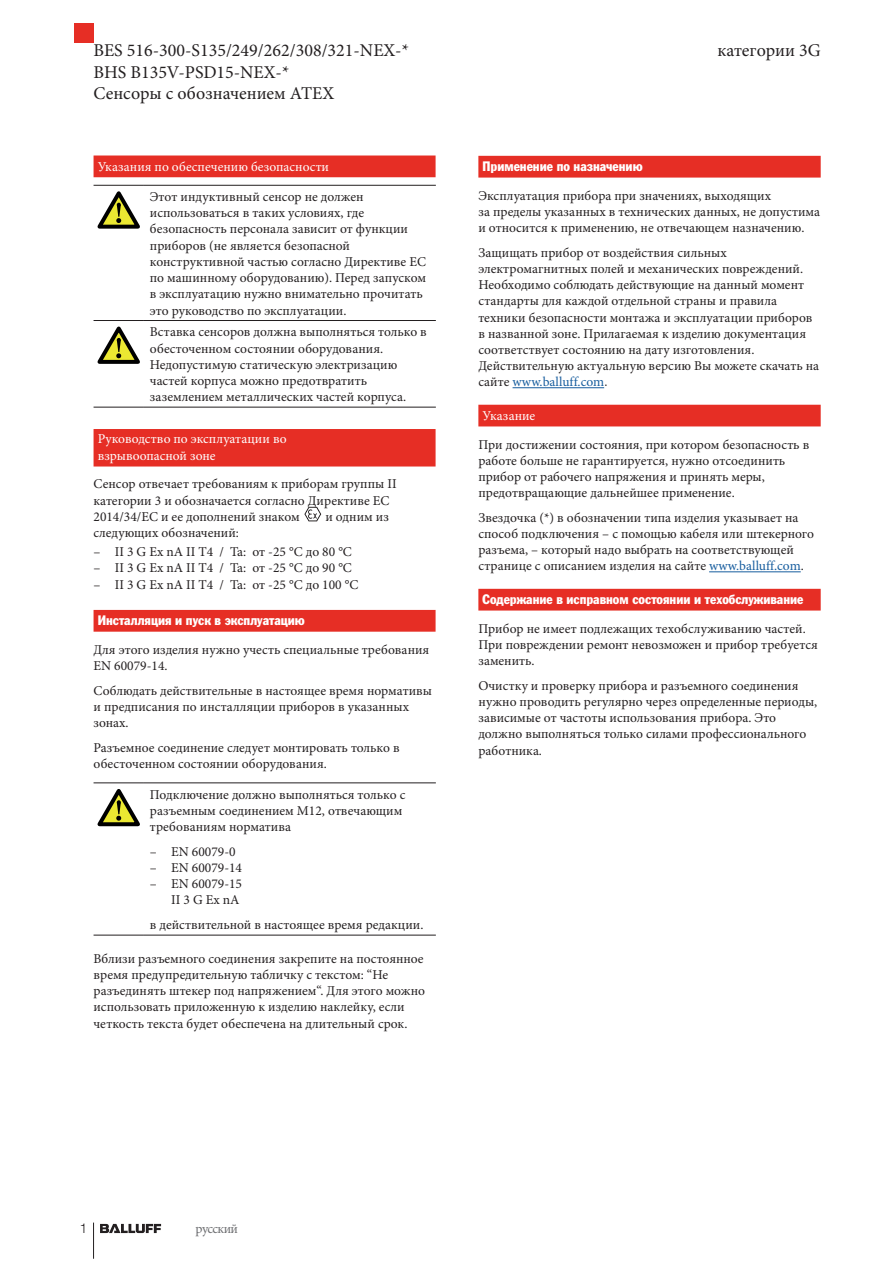
<style>
.page{position:relative;width:893px;height:1263px;background:#fff}
.page>*{position:absolute;margin:0;border:0;box-sizing:border-box;transform-origin:0 0}
.überschrift_Hv75_12{font:18px "Minion Pro";color:#231f20}
.überschrift_Hv45_12{font:18px "Minion Pro";color:#231f20}
.Text_Hv45_9pt{font:13.5px/16.2px "Minion Pro";color:#231f20}
.Tabelle_Text{font:13.5px/16.2px "Minion Pro";color:#231f20}
.Kapitel_Hv75_9pt_KA{font:condensed 13.5px "Porsche Franklin Gothic CYR";color:#fff}
.Kapitel_Hv75_9pt_KA-2{font:13.5px/16.2px "Minion Pro";color:#fff}
.überschrift_Hv95_24{font:13.5px "Minion Pro";letter-spacing:-.05em;color:#6c6d70}
.www_H45_9pt{font:300 13.5px "Helvetica Neue LT Pro";color:#231f20}
.s1{color:#175d9e}
.s2{font-family:"Helvetica Neue LT Pro";font-weight:300}
</style>
<div class="page">
<div style="left:74px;top:23px;width:20px;height:20px;background:#e62e25"></div>
<div style="left:94px;top:155px;width:342px;height:22px;background:#e62e25"></div>
<div style="left:94px;top:429px;width:342px;height:37px;background:#e62e25"></div>
<div style="left:94px;top:610px;width:342px;height:22px;background:#e62e25"></div>
<hr style="left:94px;top:185px;width:50px;height:1px;background:#231f20">
<hr style="left:144px;top:185px;width:292px;height:1px;background:#231f20">
<hr style="left:94px;top:320px;width:50px;height:1px;background:#231f20">
<hr style="left:94px;top:407px;width:50px;height:1px;background:#231f20">
<hr style="left:144px;top:320px;width:292px;height:1px;background:#231f20">
<hr style="left:144px;top:407px;width:292px;height:1px;background:#231f20">
<svg style="left:97px;top:191px;width:43px;height:38px"></svg>
<svg style="left:97px;top:326px;width:43px;height:38px"></svg>
<svg style="left:304px;top:507px;width:17px;height:14px"></svg>
<hr style="left:94px;top:782px;width:50px;height:1px;background:#231f20">
<hr style="left:94px;top:935px;width:50px;height:1px;background:#231f20">
<hr style="left:144px;top:782px;width:292px;height:1px;background:#231f20">
<hr style="left:144px;top:935px;width:292px;height:1px;background:#231f20">
<svg style="left:97px;top:789px;width:43px;height:37px"></svg>
<div style="left:478px;top:156px;width:343px;height:22px;background:#e62e25"></div>
<hr style="left:513px;top:387px;width:91px;height:1px;background:#175d9e">
<div style="left:478px;top:405px;width:343px;height:21px;background:#e62e25"></div>
<hr style="left:709px;top:571px;width:92px;height:1px;background:#175d9e">
<div style="left:478px;top:589px;width:343px;height:21px;background:#e62e25"></div>
<hr style="left:93px;top:1222px;width:1px;height:37px;background:#231f20">
<svg style="left:100px;top:1224px;width:61px;height:9px"></svg>
<p class="überschrift_Hv75_12" style="left:94px;top:38px;width:317px">BES 516-300-S135/249/262/308/321-NEX-*</p>
<p class="überschrift_Hv75_12" style="left:94px;top:60px;width:197px">BHS B135V-PSD15-NEX-*</p>
<p class="überschrift_Hv75_12" style="left:94px;top:81px;width:242px">Сенсоры с обозначением ATEX</p>
<p class="Kapitel_Hv75_9pt_KA-2" style="left:98px;top:158px;width:233px">Указания по обеспечению безопасности</p>
<p class="Tabelle_Text" style="left:150px;top:189px;width:278px">Этот индуктивный сенсор не должен использоваться в таких условиях, где безопасность персонала зависит от функции приборов (не является безопасной конструктивной частью согласно Директиве ЕС по машинному оборудованию). Перед запуском в эксплуатацию нужно внимательно прочитать это руководство по эксплуатации.</p>
<p class="Tabelle_Text" style="left:150px;top:324px;width:278px">Вставка сенсоров должна выполняться только в обесточенном состоянии оборудования.</p>
<p class="Tabelle_Text" style="left:150px;top:356px;width:258px">Недопустимую статическую электризацию частей корпуса можно предотвратить заземлением металлических частей корпуса.</p>
<p class="Kapitel_Hv75_9pt_KA-2" style="left:98px;top:431px;width:190px">Руководство по эксплуатации во взрывоопасной зоне</p>
<p class="Text_Hv45_9pt" style="left:94px;top:476px;width:305px">Сенсор отвечает требованиям к приборам группы II категории 3 и обозначается согласно Директиве ЕС<br>2014/34/EC и ее дополнений знаком</p>
<p class="Text_Hv45_9pt" style="left:325px;top:508px;width:65px">и одним из</p>
<p class="Text_Hv45_9pt" style="left:94px;top:525px;width:147px">следующих обозначений:</p>
<p class="Text_Hv45_9pt" style="left:94px;top:544px;width:260px">– II 3 G Ex nA II T4 / Ta: от -25 °C до 80 °C</p>
<p class="Text_Hv45_9pt" style="left:94px;top:560px;width:260px">– II 3 G Ex nA II T4 / Ta: от -25 °C до 90 °C</p>
<p class="Text_Hv45_9pt" style="left:94px;top:576px;width:266px">– II 3 G Ex nA II T4 / Ta: от -25 °C до 100 °C</p>
<p class="Kapitel_Hv75_9pt_KA" style="left:98px;top:613px;width:208px">Инсталляция и пуск в эксплуатацию</p>
<p class="Text_Hv45_9pt" style="left:94px;top:641px;width:337px">Для этого изделия нужно учесть специальные требования<br>EN 60079-14.</p>
<p class="Text_Hv45_9pt" style="left:94px;top:682px;width:340px">Соблюдать действительные в настоящее время нормативы и предписания по инсталляции приборов в указанных зонах.</p>
<p class="Text_Hv45_9pt" style="left:94px;top:739px;width:308px">Разъемное соединение следует монтировать только в обесточенном состоянии оборудования.</p>
<p class="Text_Hv45_9pt" style="left:150px;top:786px;width:257px">Подключение должно выполняться только с разъемным соединением M12, отвечающим требованиям норматива</p>
<p class="Text_Hv45_9pt" style="left:150px;top:843px;width:87px">– EN 60079-0</p>
<p class="Text_Hv45_9pt" style="left:150px;top:860px;width:94px">– EN 60079-14</p>
<p class="Text_Hv45_9pt" style="left:150px;top:876px;width:94px;text-align:right">– EN 60079-15<br>II 3 G Ex nA</p>
<p class="Text_Hv45_9pt" style="left:150px;top:917px;width:275px">в действительной в настоящее время редакции.</p>
<p class="Text_Hv45_9pt" style="left:94px;top:950px;width:333px">Вблизи разъемного соединения закрепите на постоянное время предупредительную табличку с текстом: “Не разъединять штекер под напряжением“. Для этого можно использовать приложенную к изделию наклейку, если четкость текста будет обеспечена на длительный срок.</p>
<p class="überschrift_Hv45_12" style="left:717px;top:38px;width:105px">категории 3G</p>
<p class="Kapitel_Hv75_9pt_KA" style="left:483px;top:159px;width:161px">Применение по назначению</p>
<p class="Text_Hv45_9pt" style="left:478px;top:187px;width:343px">Эксплуатация прибора при значениях, выходящих<br>за пределы указанных в технических данных, не допустима и относится к применению, не отвечающем назначению.</p>
<p class="Text_Hv45_9pt" style="left:478px;top:244px;width:342px">Защищать прибор от воздействия сильных электромагнитных полей и механических повреждений.<br>Необходимо соблюдать действующие на данный момент стандарты для каждой отдельной страны и правила техники безопасности монтажа и эксплуатации приборов в названной зоне. Прилагаемая к изделию документация соответствует состоянию на дату изготовления.<br>Действительную актуальную версию Вы можете скачать на сайте <span class="s1">www.balluff.com</span><span class="s2">.</span></p>
<p class="Kapitel_Hv75_9pt_KA-2" style="left:483px;top:407px;width:54px">Указание</p>
<p class="Text_Hv45_9pt" style="left:478px;top:436px;width:332px">При достижении состояния, при котором безопасность в работе больше не гарантируется, нужно отсоединить прибор от рабочего напряжения и принять меры, предотвращающие дальнейшее применение.</p>
<p class="Text_Hv45_9pt" style="left:478px;top:509px;width:337px">Звездочка (*) в обозначении типа изделия указывает на способ подключения – с помощью кабеля или штекерного разъема, – который надо выбрать на соответствующей странице с описанием изделия на сайте <span class="s1">www.balluff.com</span>.</p>
<p class="Kapitel_Hv75_9pt_KA" style="left:483px;top:592px;width:322px">Содержание в исправном состоянии и техобслуживание</p>
<p class="Text_Hv45_9pt" style="left:478px;top:620px;width:341px">Прибор не имеет подлежащих техобслуживанию частей.<br>При повреждении ремонт невозможен и прибор требуется заменить.</p>
<p class="Text_Hv45_9pt" style="left:478px;top:677px;width:340px">Очистку и проверку прибора и разъемного соединения нужно проводить регулярно через определенные периоды, зависимые от частоты использования прибора. Это должно выполняться только силами профессионального работника.</p>
<p class="www_H45_9pt" style="left:80px;top:1220px;width:9px">1</p>
<p class="überschrift_Hv95_24" style="left:196px;top:1220px;width:44px">русский</p>
</div>
